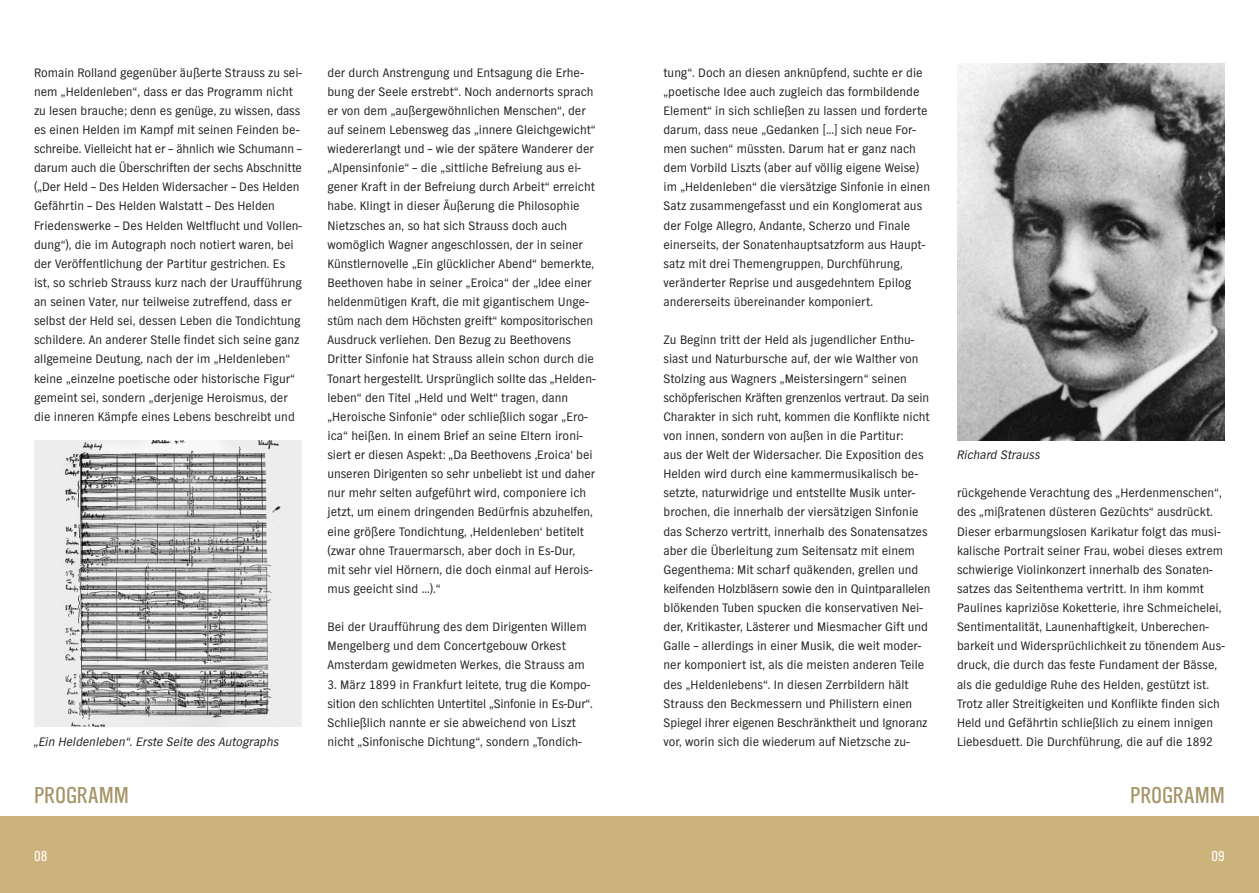
<style>
.page{position:relative;width:1259px;height:893px;background:#fff}
.page>*{position:absolute;margin:0;border:0;box-sizing:border-box;transform-origin:0 0}
.t1{font:24px "NDR Sans Cond";color:#a69467}
.t2{font:15px "NDR Sans Cond";color:#fff}
.t3{font:12.75px/19.2px "NDR Sans";color:#20231e}
.t4{font:italic 12.75px "NDR Sans";color:#20231e}
</style>
<div class="page">
<div style="left:0;top:816px;width:1259px;height:77px;background:#ccb27b"></div>
<img style="left:957px;top:64px;width:268px;height:376px">
<img style="left:34px;top:440px;width:268px;height:287px">
<p class="t3" style="left:34px;top:64px;width:269px">Romain Rolland gegenüber äußerte Strauss zu sei&shy;nem „Heldenleben“, dass er das Programm nicht zu lesen brauche; denn es genüge, zu wissen, dass es einen Helden im Kampf mit seinen Feinden be - schreibe. Vielleicht hat er – ähnlich wie Schumann – darum auch die Überschriften der sechs Abschnitte („Der Held – Des Helden Widersacher – Des Helden Gefährtin – Des Helden Walstatt – Des Helden Friedenswerke – Des Helden Weltflucht und Vollen&shy;dung“), die im Autograph noch notiert waren, bei der Veröffentlichung der Partitur gestrichen. Es ist, so schrieb Strauss kurz nach der Uraufführung an seinen Vater, nur teilweise zutreffend, dass er selbst der Held sei, dessen Leben die Tondichtung schildere. An anderer Stelle findet sich seine ganz allgemeine Deutung, nach der im „Heldenleben“ keine „einzelne poeti sche oder historische Figur“ gemeint sei, sondern „derjenige Heroismus, der die inneren Kämpfe eines Lebens beschreibt und</p>
<p class="t3" style="left:327px;top:64px;width:269px">der durch Anstrengung und Entsagung die Erhe&shy;bung der Seele erstrebt“. Noch andernorts sprach er von dem „außergewöhnlichen Menschen“, der auf seinem Lebensweg das „innere Gleichgewicht“ wieder erlangt und – wie der spätere Wanderer der „Alpen sinfonie“ – die „sittliche Befreiung aus ei - gener Kraft in der Be frei ung durch Arbeit“ erreicht habe. Klingt in dieser Äußerung die Philosophie Nietzsches an, so hat sich Strauss doch auch<br>wo möglich Wagner angeschlossen, der in seiner Künstlernovelle „Ein glück licher Abend“ bemerkte, Beethoven habe in seiner „Eroica“ der „Idee einer heldenmütigen Kraft, die mit gigantischem Un ge&shy;stüm nach dem Höchsten greift“ kompositori schen Ausdruck verliehen. Den Bezug zu Beethovens Dritter Sinfonie hat Strauss allein schon durch die Tonart hergestellt. Ursprüng lich sollte das „Helden&shy;leben“ den Titel „Held und Welt“ tragen, dann „Heroische Sinfonie“ oder schließlich sogar „Ero&shy;ica“ heißen. In einem Brief an seine Eltern ironi&shy;siert er diesen Aspekt: „Da Beethovens ‚Eroica‘ bei unseren Dirigenten so sehr unbeliebt ist und daher nur mehr selten aufgeführt wird, componiere ich jetzt, um einem dringenden Bedürfnis abzuhelfen, eine größere Tondichtung, ‚Heldenleben‘ betitelt (zwar ohne Trauermarsch, aber doch in Es-Dur, mit sehr viel Hörnern, die doch einmal auf Herois&shy;mus geeicht sind …).“</p>
<p class="t3" style="left:327px;top:618px;width:261px">Bei der Uraufführung des dem Dirigenten Willem<br>Mengelberg und dem Concertgebouw Orkest<br>Amsterdam gewidmeten Werkes, die Strauss am</p>
<p class="t3" style="left:327px;top:676px;width:267px">3. März 1899 in Frankfurt leitete, trug die Kompo&shy;sition den schlichten Untertitel „Sinfonie in Es-Dur“.<br>Schließlich nannte er sie abweichend von Liszt nicht „Sinfonische Dichtung“, sondern „Tondich-</p>
<p class="t4" style="left:34px;top:737px;width:246px">„Ein Heldenleben“. Erste Seite des Autographs</p>
<h1 class="t1" style="left:34px;top:786px;width:96px">PROGRAMM</h1>
<p class="t3" style="left:663px;top:64px;width:268px">tung“. Doch an diesen anknüpfend, suchte er die „poetische Idee auch zugleich das formbildende Element“ in sich schließen zu lassen und forderte darum, dass neue „Gedanken […] sich neue For&shy;men suchen“ müssten. Darum hat er ganz nach dem Vorbild Liszts (aber auf völlig eigene Weise) im „Heldenleben“ die viersätzige Sinfonie in einen Satz zusammengefasst und ein Konglomerat aus der Folge Allegro, Andante, Scherzo und Finale einerseits, der Sonatenhauptsatzform aus Haupt&shy;satz mit drei Themengruppen, Durchführung, veränderter Reprise und ausgedehntem Epilog andererseits übereinander komponiert.</p>
<p class="t3" style="left:663px;top:331px;width:268px">Zu Beginn tritt der Held als jugendlicher Enthu&shy;siast und Naturbursche auf, der wie Walther von Stolzing aus Wagners „Meistersingern“ seinen schöpferischen Kräften grenzenlos vertraut. Da sein Charakter in sich ruht, kommen die Konflikte nicht von innen, sondern von außen in die Partitur:<br>aus der Welt der Widersacher. Die Exposition des Helden wird durch eine kammermusikalisch be - setzte, naturwidrige und entstellte Musik unter&shy;brochen, die innerhalb der viersätzigen Sinfonie das Scherzo vertritt, innerhalb des Sonatensatzes aber die Überleitung zum Seitensatz mit einem Gegenthema: Mit scharf quäkenden, grellen und keifenden Holzbläsern sowie den in Quintparalle len blökenden Tuben spucken die konservativen Nei&shy;der, Kritikaster, Lästerer und Miesmacher Gift und Galle – allerdings in einer Musik, die weit moder&shy;ner komponiert ist, als die meisten anderen Teile des „Heldenlebens“. In diesen Zerrbildern hält Strauss den Beckmessern und Philistern einen Spiegel ihrer eigenen Beschränktheit und Ignoranz vor, worin sich die wiederum auf Nietzsche zu -</p>
<p class="t4" style="left:957px;top:450px;width:85px">Richard Strauss</p>
<p class="t3" style="left:957px;top:484px;width:269px">rückgehende Verachtung des „Herdenmenschen“, des „mißratenen düsteren Gezüchts“ ausdrückt.<br>Dieser erbarmungslosen Karikatur folgt das musi&shy;kalische Portrait seiner Frau, wobei dieses extrem schwierige Violinkonzert innerhalb des Sonaten&shy;satzes das Seitenthema vertritt. In ihm kommt Paulines kapriziöse Koketterie, ihre Schmeichelei, Sentimentalität, Launenhaftigkeit, Unberechen&shy;barkeit und Widersprüchlichkeit zu tönendem Aus&shy;druck, die durch das feste Fundament der Bässe, als die geduldige Ruhe des Helden, gestützt ist.<br>Trotz aller Streitigkeiten und Konflikte finden sich Held und Gefährtin schließlich zu einem innigen Liebesduett. Die Durchführung, die auf die 1892</p>
<h1 class="t1" style="left:1130px;top:786px;width:96px">PROGRAMM</h1>
<p class="t2" style="left:34px;top:850px;width:15px">08</p>
<p class="t2" style="left:1211px;top:850px;width:15px">09</p>
</div>
